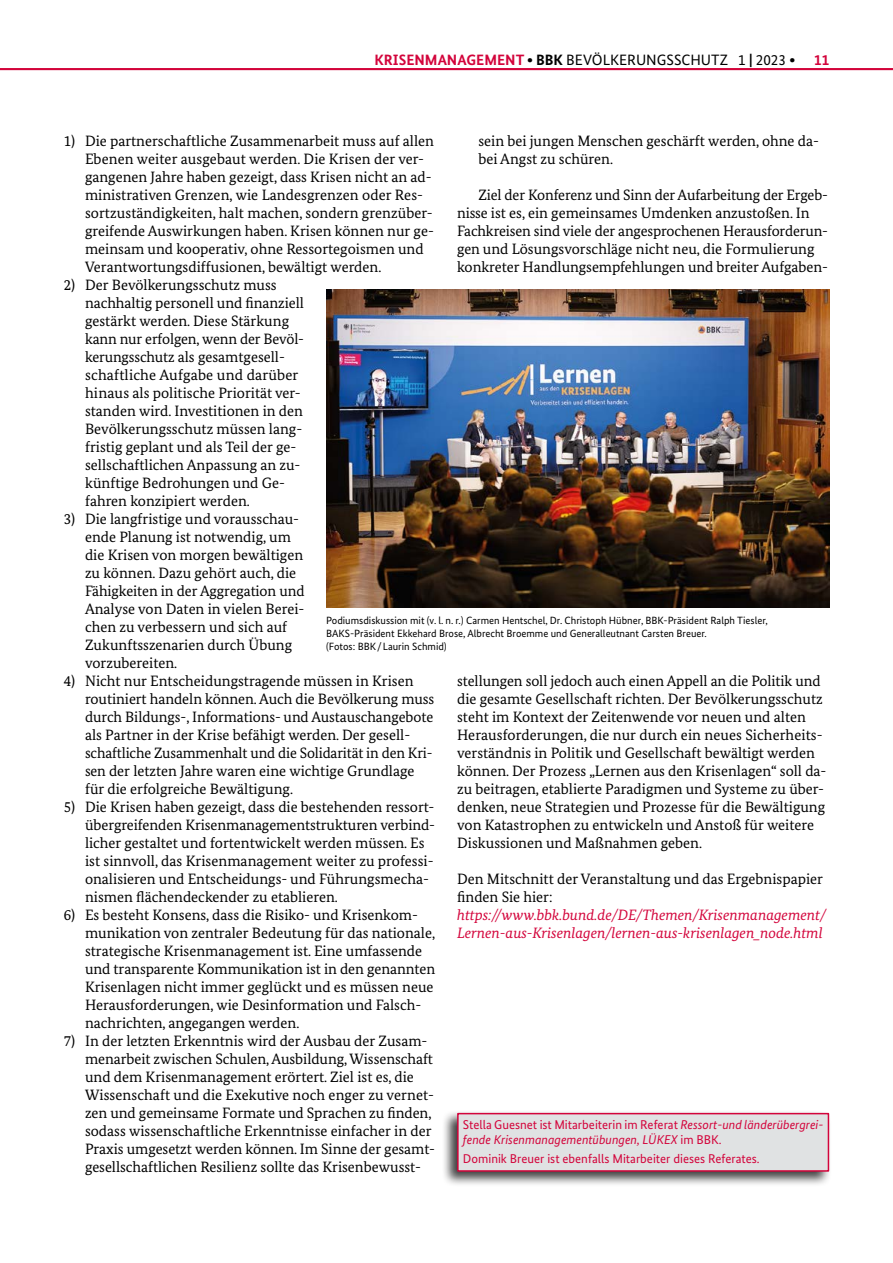
<style>
.page{position:relative;width:893px;height:1263px;background:#fff}
.page>*{position:absolute;margin:0;border:0;box-sizing:border-box;transform-origin:0 0}
.Aufzählung{font:15px/18px "Bundes Serif";color:#000}
.Fließtext{font:15px/18px "Bundes Serif";color:#000}
.Fließtext_ohne_Einzu{font:italic 15px/18px "Bundes Serif";color:#d3043b}
.Fließtext_ohne_Einzu-2{font:15px/18px "Bundes Serif";color:#000}
.t1{font:15px "Bundes Sans";color:#000}
.t2{font:700 15px "Bundes Sans";color:#d3043b}
.Info-Kasten{font:italic 12.75px/15.3px "Bundes Sans";color:#d3043b}
.Info-Kasten-2{font:12.75px "Bundes Sans";color:#d3043b}
.BU{font:10.5px/12.6px "Bundes Sans";color:#000}
.s1{font-weight:700;color:#d3043b}
.s2{font-weight:700}
.s3{font-style:normal}
</style>
<div class="page">
<img style="left:326px;top:290px;width:503px;height:318px">
<div style="left:442px;top:1110px;width:390px;height:77px;background:#000;opacity:.75"></div>
<div style="left:458px;top:1113px;width:370px;height:58px;background:#e0e2e3"></div>
<div style="left:457px;top:1113px;width:372px;height:59px;border:2px solid #d3043b"></div>
<hr style="left:0;top:68px;width:893px;height:2px;background:#d3043b">
<p class="t1" style="left:374px;top:51px;width:422px"><span class="s1">KRISENMANAGEMENT</span> <span class="s2">∙ BBK</span> BEVÖLKERUNGSSCHUTZ 1 <span class="s2">|</span> 2023 <span class="s2">∙</span></p>
<p class="t2" style="left:814px;top:51px;width:16px">11</p>
<p class="Aufzählung" style="left:85px;top:131px;width:350px;text-indent:-21px">1) Die partnerschaftliche Zusammenarbeit muss auf allen Ebenen weiter ausgebaut werden. Die Krisen der ver&shy;gangenen Jahre haben gezeigt, dass Krisen nicht an ad&shy;ministrativen Grenzen, wie Landesgrenzen oder Res&shy;sortzuständigkeiten, halt machen, sondern grenzüber&shy;greifende Auswirkungen haben. Krisen können nur ge&shy;meinsam und kooperativ, ohne Ressortegoismen und Verantwortungsdiffusionen, bewältigt werden.</p>
<p class="Aufzählung" style="left:85px;top:275px;width:221px;text-indent:-21px">2) Der Bevölkerungsschutz muss nachhaltig personell und finanziell gestärkt werden. Diese Stärkung kann nur erfolgen, wenn der Bevöl&shy;kerungsschutz als gesamtgesell&shy;schaftliche Aufgabe und darüber hinaus als politische Priorität ver&shy;standen wird. Investitionen in den Bevölkerungsschutz müssen lang&shy;fristig geplant und als Teil der ge&shy;sellschaftlichen Anpassung an zu&shy;künftige Bedrohungen und Ge&shy;fahren konzipiert werden.</p>
<p class="Aufzählung" style="left:85px;top:509px;width:221px;text-indent:-21px">3) Die langfristige und vorausschau&shy;ende Planung ist notwendig, um die Krisen von morgen bewältigen zu können. Dazu gehört auch, die<br>Fähigkeiten in der Aggregation und<br>Analyse von Daten in vielen Berei&shy;chen zu verbessern und sich auf<br>Zukunftsszenarien durch Übung vorzubereiten.</p>
<p class="Aufzählung" style="left:85px;top:671px;width:351px;text-indent:-21px">4) Nicht nur Entscheidungstragende müssen in Krisen routiniert handeln können. Auch die Bevölkerung muss durch Bildungs-, Informations- und Austauschangebote als Partner in der Krise befähigt werden. Der gesell&shy;schaftliche Zusammenhalt und die Solidarität in den Kri&shy;sen der letzten Jahre waren eine wichtige Grundlage für die erfolgreiche Bewältigung.</p>
<p class="Aufzählung" style="left:85px;top:797px;width:352px;text-indent:-21px">5) Die Krisen haben gezeigt, dass die bestehenden ressort&shy;übergreifenden Krisenmanagementstrukturen verbind&shy;licher gestaltet und fortentwickelt werden müssen. Es ist sinnvoll, das Krisenmanagement weiter zu professi&shy;onalisieren und Entscheidungs- und Führungsmecha&shy;nismen flächendeckender zu etablieren.</p>
<p class="Aufzählung" style="left:85px;top:905px;width:352px;text-indent:-21px">6) Es besteht Konsens, dass die Risiko- und Krisenkom&shy;munikation von zentraler Bedeutung für das nationale, strategische Krisenmanagement ist. Eine umfassende und transparente Kommunikation ist in den genannten Krisenlagen nicht immer geglückt und es müssen neue Herausforderungen, wie Desinformation und Falsch&shy;nachrichten, angegangen werden.</p>
<p class="Aufzählung" style="left:85px;top:1031px;width:351px;text-indent:-21px">7) In der letzten Erkenntnis wird der Ausbau der Zusam&shy;menarbeit zwischen Schulen, Ausbildung, Wissenschaft und dem Krisenmanagement erörtert. Ziel ist es, die Wissenschaft und die Exekutive noch enger zu vernet&shy;zen und gemeinsame Formate und Sprachen zu finden, sodass wissenschaftliche Erkenntnisse einfacher in der Praxis umgesetzt werden können. Im Sinne der gesamt&shy;gesellschaftlichen Resilienz sollte das Krisenbewusst-</p>
<p class="Aufzählung" style="left:478px;top:131px;width:342px">sein bei jungen Menschen geschärft werden, ohne da&shy;bei Angst zu schüren.</p>
<p class="Fließtext" style="left:457px;top:185px;width:372px;text-indent:21px">Ziel der Konferenz und Sinn der Aufarbeitung der Ergeb&shy;nisse ist es, ein gemeinsames Umdenken anzustoßen. In Fachkreisen sind viele der angesprochenen Herausforderun&shy;gen und Lösungsvorschläge nicht neu, die Formulierung konkreter Handlungsempfehlungen und breiter Aufgaben-</p>
<p class="BU" style="left:326px;top:614px;width:443px">Podiumsdiskussion mit (v. l. n. r.) Carmen Hentschel, Dr. Christoph Hübner, BBK-Präsident Ralph Tiesler,<br>BAKS-Präsident Ekkehard Brose, Albrecht Broemme und Generalleutnant Carsten Breuer.</p>
<p class="BU" style="left:326px;top:640px;width:122px">(Fotos: BBK/Laurin Schmid)</p>
<p class="Fließtext" style="left:457px;top:671px;width:371px">stellungen soll jedoch auch einen Appell an die Politik und die gesamte Gesellschaft richten. Der Bevölkerungsschutz steht im Kontext der Zeitenwende vor neuen und alten Herausforderungen, die nur durch ein neues Sicherheits&shy;verständnis in Politik und Gesellschaft bewältigt werden können. Der Prozess „Lernen aus den Krisenlagen“ soll da&shy;zu beitragen, etablierte Paradigmen und Systeme zu über&shy;denken, neue Strategien und Prozesse für die Bewältigung von Katastrophen zu entwickeln und Anstoß für weitere Diskussionen und Maßnahmen geben.</p>
<p class="Fließtext_ohne_Einzu-2" style="left:457px;top:869px;width:367px">Den Mitschnitt der Veranstaltung und das Ergebnispapier finden Sie hier:</p>
<p class="Fließtext_ohne_Einzu" style="left:457px;top:905px;width:370px">https://www.bbk.bund.de/DE/Themen/Krisenmanagement/<br>Lernen-aus-Krisenlagen/lernen-aus-krisenlagen_node.html</p>
<p class="Info-Kasten" style="left:463px;top:1116px;width:362px"><span class="s3">Stella Guesnet ist Mitarbeiterin im Referat</span> Ressort-und länderübergrei&shy;fende Krisenmanagementübungen, LÜKEX <span class="s3">im BBK.</span></p>
<p class="Info-Kasten-2" style="left:463px;top:1152px;width:298px">Dominik Breuer ist ebenfalls Mitarbeiter dieses Referates.</p>
</div>
